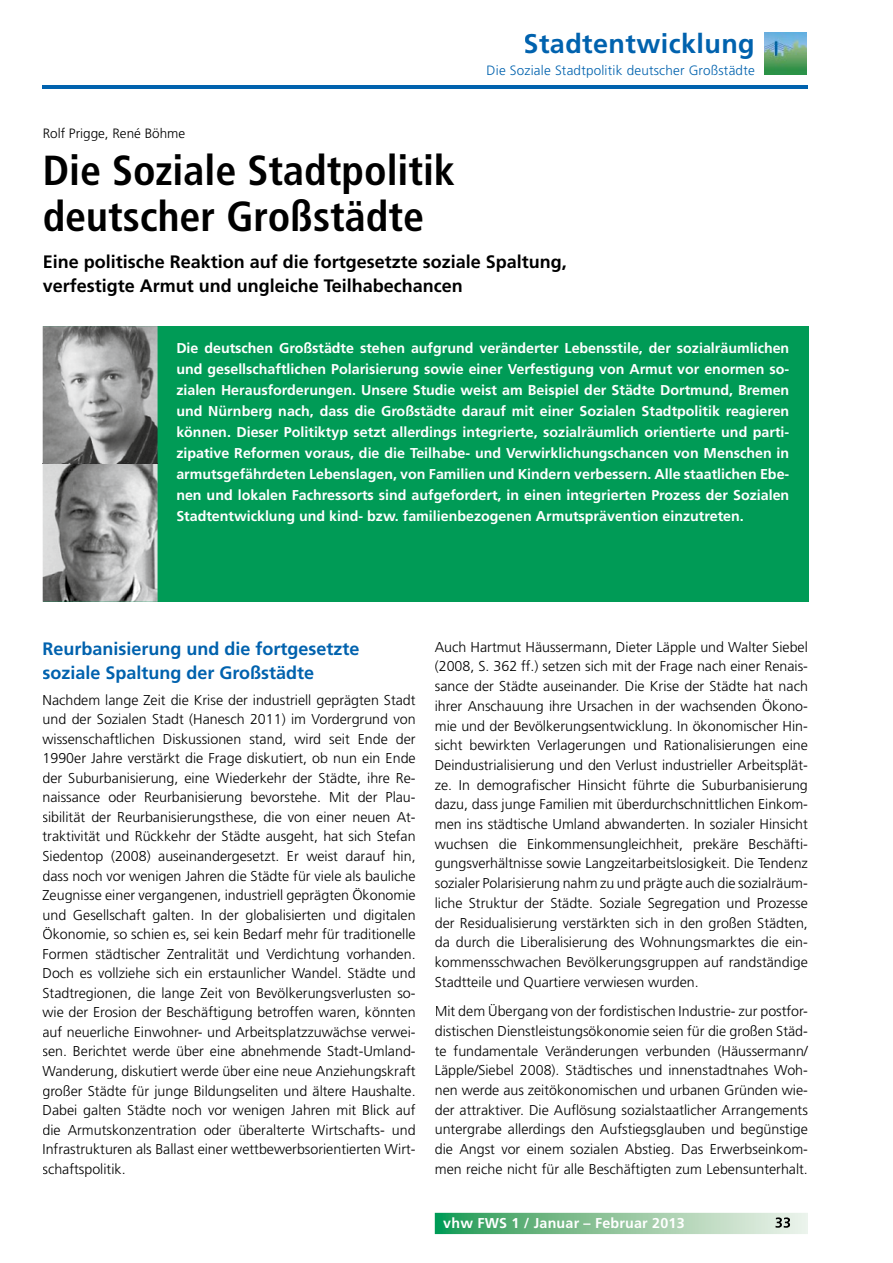
<style>
.page{position:relative;width:893px;height:1263px;background:#fff}
.page>*{position:absolute;margin:0;border:0;box-sizing:border-box;transform-origin:0 0}
.t1{font:700 condensed 42px/46.5px "Frutiger LT";color:#000}
.t2{font:700 27px "Frutiger LT";letter-spacing:.015em;color:#0062ae}
.t3{font:700 18px/24px "Frutiger LT";color:#000}
.t4{font:700 18px/24px "Frutiger LT";color:#0062ae}
.t5{font:300 14.25px/19.6px "Frutiger LT";color:#000;text-align:justify}
.t6{font:700 14.25px/21px "Frutiger LT";color:#fff;text-align:justify}
.t7{font:300 13.5px "Frutiger LT";letter-spacing:.015em;color:#0062ae}
.t8{font:300 13.5px "Frutiger CE";color:#000}
</style>
<div class="page">
<hr style="left:43px;top:86px;width:765px;height:3px;background:#0062ae">
<svg style="left:435px;top:1213px;width:373px;height:21px;background:#8cc59d"></svg>
<img style="left:764px;top:32px;width:42px;height:43px">
<img style="left:775px;top:1217px;width:15px;height:11px">
<div style="left:43px;top:326px;width:765px;height:276px;background:#009b56"></div>
<img style="left:43px;top:326px;width:115px;height:276px">
<img style="left:43px;top:464px;width:115px;height:1px">
<h2 class="t2" style="left:524px;top:28px;width:233px">Stadtentwicklung</h2>
<p class="t7" style="left:487px;top:62px;width:270px">Die Soziale Stadtpolitik deutscher Großstädte</p>
<p class="t8" style="left:43px;top:126px;width:144px">Rolf Prigge, René Böhme</p>
<h1 class="t1" style="left:43px;top:147px;width:414px">Die Soziale Stadtpolitik deutscher Großstädte</h1>
<p class="t3" style="left:43px;top:250px;width:526px">Eine politische Reaktion auf die fortgesetzte soziale Spaltung, verfestigte Armut und ungleiche Teilhabechancen</p>
<p class="t6" style="left:176px;top:338px;width:614px">Die deutschen Großstädte stehen aufgrund veränderter Lebensstile, der sozialräumlichen und gesellschaftlichen Polarisierung sowie einer Verfestigung von Armut vor enormen so&shy;zialen Herausforderungen. Unsere Studie weist am Beispiel der Städte Dortmund, Bremen und Nürnberg nach, dass die Großstädte darauf mit einer Sozialen Stadtpolitik reagieren können. Dieser Politiktyp setzt allerdings integrierte, sozialräumlich orientierte und parti&shy;zipative Reformen voraus, die die Teilhabe- und Verwirklichungschancen von Menschen in armutsgefährdeten Lebenslagen, von Familien und Kindern verbessern. Alle staatlichen Ebe&shy;nen und lokalen Fachressorts sind aufgefordert, in einen integrierten Prozess der Sozialen Stadtentwicklung und kind- bzw. familienbezogenen Armutsprävention einzutreten.</p>
<p class="t4" style="left:43px;top:636px;width:319px">Reurbanisierung und die fortgesetzte soziale Spaltung der Großstädte</p>
<p class="t5" style="left:43px;top:690px;width:375px">Nachdem lange Zeit die Krise der industriell geprägten Stadt und der Sozialen Stadt (Hanesch 2011) im Vordergrund von wissenschaftlichen Diskussionen stand, wird seit Ende der 1990er Jahre verstärkt die Frage diskutiert, ob nun ein Ende der Suburbanisierung, eine Wiederkehr der Städte, ihre Re&shy;naissance oder Reurbanisierung bevorstehe. Mit der Plau&shy;sibilität der Reurbanisierungsthese, die von einer neuen At&shy;traktivität und Rückkehr der Städte ausgeht, hat sich Stefan Siedentop (2008) auseinandergesetzt. Er weist darauf hin, dass noch vor wenigen Jahren die Städte für viele als bauliche Zeugnisse einer vergangenen, industriell geprägten Ökonomie und Gesellschaft galten. In der globalisierten und digitalen Ökonomie, so schien es, sei kein Bedarf mehr für traditionelle Formen städtischer Zentralität und Verdichtung vorhanden.<br>Doch es vollziehe sich ein erstaunlicher Wandel. Städte und Stadtregionen, die lange Zeit von Bevölkerungsverlusten so&shy;wie der Erosion der Beschäftigung betroffen waren, könnten auf neuerliche Einwohner- und Arbeitsplatzzuwächse verwei&shy;sen. Berichtet werde über eine abnehmende Stadt-Umland-Wanderung, diskutiert werde über eine neue Anziehungskraft großer Städte für junge Bildungseliten und ältere Haushalte.<br>Dabei galten Städte noch vor wenigen Jahren mit Blick auf die Armutskonzentration oder überalterte Wirtschafts- und Infrastrukturen als Ballast einer wettbewerbsorientierten Wirt&shy;schaftspolitik.</p>
<p class="t5" style="left:435px;top:637px;width:375px">Auch Hartmut Häussermann, Dieter Läpple und Walter Siebel (2008, S. 362 ff.) setzen sich mit der Frage nach einer Renais&shy;sance der Städte auseinander. Die Krise der Städte hat nach ihrer Anschauung ihre Ursachen in der wachsenden Ökono&shy;mie und der Bevölkerungsentwicklung. In ökonomischer Hin&shy;sicht bewirkten Verlagerungen und Rationalisierungen eine Deindustrialisierung und den Verlust industrieller Arbeitsplät&shy;ze. In demografischer Hinsicht führte die Suburbanisierung dazu, dass junge Familien mit überdurchschnittlichen Einkom&shy;men ins städtische Umland abwanderten. In sozialer Hinsicht wuchsen die Einkommensungleichheit, prekäre Beschäfti&shy;gungsverhältnisse sowie Langzeitarbeitslosigkeit. Die Tendenz sozialer Polarisierung nahm zu und prägte auch die sozialräum - liche Struktur der Städte. Soziale Segregation und Prozesse der Residualisierung verstärkten sich in den großen Städten, da durch die Liberalisierung des Wohnungsmarktes die ein&shy;kommensschwachen Bevölkerungsgruppen auf randständige Stadtteile und Quartiere verwiesen wurden.</p>
<p class="t5" style="left:435px;top:1001px;width:375px">Mit dem Übergang von der fordistischen Industrie- zur postfor&shy;distischen Dienstleistungsökonomie seien für die großen Städ&shy;te fundamentale Veränderungen verbunden (Häussermann/ Läpple/Siebel 2008). Städtisches und innenstadtnahes Woh&shy;nen werde aus zeitökonomischen und urbanen Gründen wie&shy;der attraktiver. Die Auflösung sozialstaatlicher Arrangements untergrabe allerdings den Aufstiegsglauben und begünstige die Angst vor einem sozialen Abstieg. Das Erwerbseinkom&shy;men reiche nicht für alle Beschäftigten zum Lebensunterhalt.</p>
<p class="t6" style="left:443px;top:1213px;width:243px">vhw FWS 1 / Januar – Februar 2013</p>
</div>
